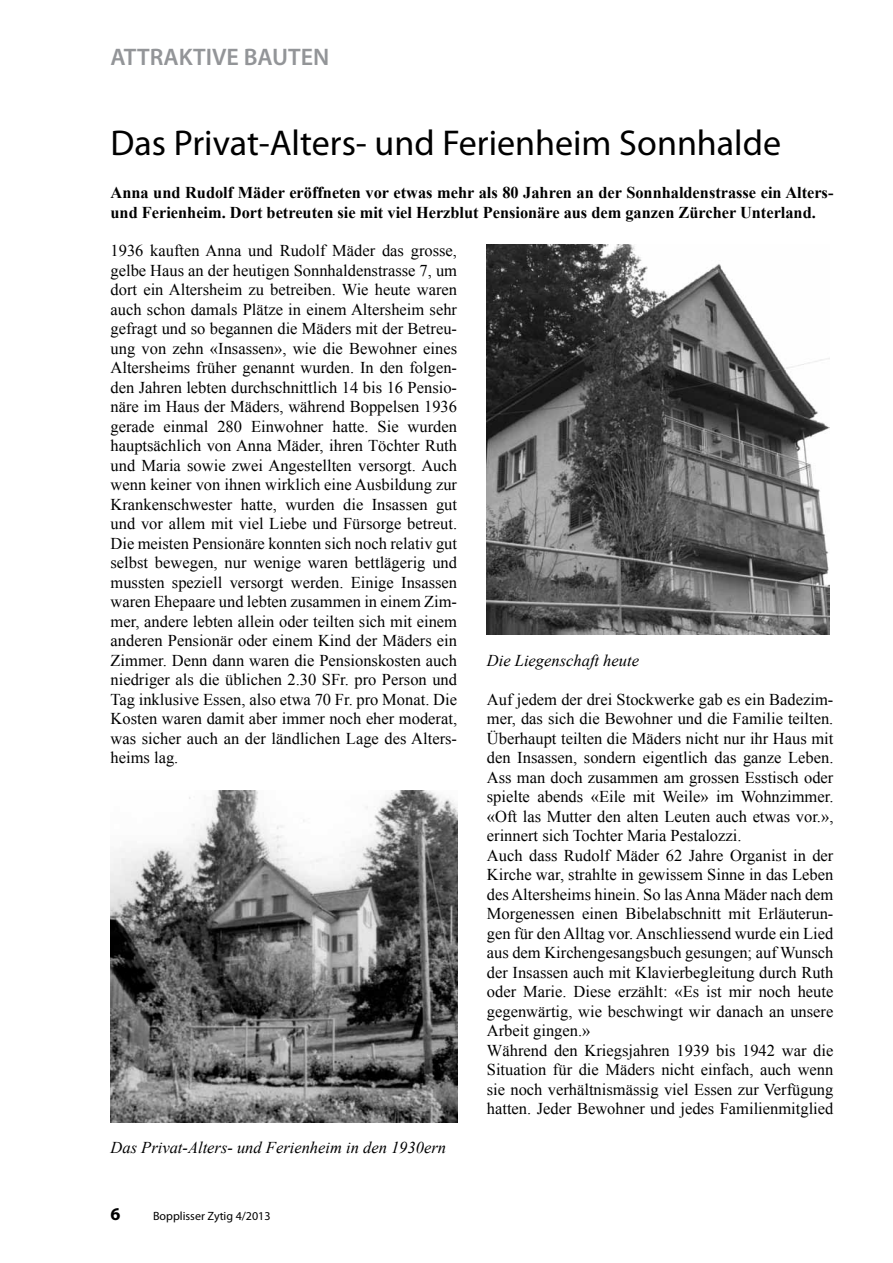
<style>
.page{position:relative;width:893px;height:1263px;background:#fff}
.page>*{position:absolute;margin:0;border:0;box-sizing:border-box;transform-origin:0 0}
.t1{font:36px "Myriad Pro";color:#000}
.t2{font:600 24px "Myriad Pro";color:#939598}
.t3{font:700 18px "Myriad Pro";color:#000}
.t4{font:16.5px/19.5px "Times New Roman";color:#000}
.t5{font:700 16.5px/19.5px "Times New Roman";color:#000}
.t6{font:italic 16.5px "Times New Roman";color:#000}
.t7{font:12px "Myriad Pro";color:#000}
</style>
<div class="page">
<img style="left:111px;top:791px;width:346px;height:331px">
<img style="left:487px;top:245px;width:342px;height:390px">
<h2 class="t2" style="left:111px;top:41px;width:220px">ATTRAKTIVE BAUTEN</h2>
<h1 class="t1" style="left:111px;top:120px;width:672px">Das Privat-Alters- und Ferienheim Sonnhalde</h1>
<p class="t5" style="left:111px;top:182px;width:724px">Anna und Rudolf Mäder eröffneten vor etwas mehr als 80 Jahren an der Sonnhaldenstrasse ein Alters&shy;und Ferienheim. Dort betreuten sie mit viel Herzblut Pensionäre aus dem ganzen Zürcher Unterland.</p>
<p class="t4" style="left:111px;top:240px;width:348px;text-align:justify">1936 kauften Anna und Rudolf Mäder das grosse, gelbe Haus an der heutigen Sonnhaldenstrasse 7, um dort ein Altersheim zu betreiben. Wie heute waren auch schon damals Plätze in einem Altersheim sehr gefragt und so begannen die Mäders mit der Betreu&shy;ung von zehn «Insassen», wie die Bewohner eines Altersheims früher genannt wurden. In den folgen&shy;den Jahren lebten durchschnittlich 14 bis 16 Pensio&shy;näre im Haus der Mäders, während Boppelsen 1936 gerade einmal 280 Einwohner hatte. Sie wurden hauptsächlich von Anna Mäder, ihren Töchter Ruth und Maria sowie zwei Angestellten versorgt. Auch wenn keiner von ihnen wirklich eine Ausbildung zur Krankenschwester hatte, wurden die Insassen gut und vor allem mit viel Liebe und Fürsorge betreut.<br>Die meisten Pensionäre konnten sich noch relativ gut selbst bewegen, nur wenige waren bettlägerig und mussten speziell versorgt werden. Einige Insassen waren Ehepaare und lebten zusammen in einem Zim&shy;mer, andere lebten allein oder teilten sich mit einem anderen Pensionär oder einem Kind der Mäders ein Zimmer. Denn dann waren die Pensionskosten auch niedriger als die üblichen 2.30 SFr. pro Person und Tag inklusive Essen, also etwa 70 Fr. pro Monat. Die Kosten waren damit aber immer noch eher moderat, was sicher auch an der ländlichen Lage des Alters&shy;heims lag.</p>
<p class="t6" style="left:111px;top:1136px;width:337px">Das Privat-Alters- und Ferienheim in den 1930ern</p>
<p class="t3" style="left:111px;top:1203px;width:11px">6</p>
<p class="t7" style="left:153px;top:1209px;width:119px">Bopplisser Zytig 4/2013</p>
<p class="t6" style="left:487px;top:649px;width:154px">Die Liegenschaft heute</p>
<p class="t4" style="left:487px;top:689px;width:348px">Auf jedem der drei Stockwerke gab es ein Badezim&shy;mer, das sich die Bewohner und die Familie teilten.<br>Überhaupt teilten die Mäders nicht nur ihr Haus mit den Insassen, sondern eigentlich das ganze Leben.<br>Ass man doch zusammen am grossen Esstisch oder spielte abends «Eile mit Weile» im Wohnzimmer. «Oft las Mutter den alten Leuten auch etwas vor.», erinnert sich Tochter Maria Pestalozzi.<br>Auch dass Rudolf Mäder 62 Jahre Organist in der Kirche war, strahlte in gewissem Sinne in das Leben des Altersheims hinein. So las Anna Mäder nach dem Morgenessen einen Bibelabschnitt mit Erläuterun&shy;gen für den Alltag vor. Anschliessend wurde ein Lied aus dem Kirchengesangsbuch gesungen; auf Wunsch der Insassen auch mit Klavierbegleitung durch Ruth oder Marie. Diese erzählt: «Es ist mir noch heute gegenwärtig, wie beschwingt wir danach an unsere Arbeit gingen.»<br>Während den Kriegsjahren 1939 bis 1942 war die Situation für die Mäders nicht einfach, auch wenn sie noch verhältnismässig viel Essen zur Verfügung hatten. Jeder Bewohner und jedes Familienmitglied</p>
</div>
